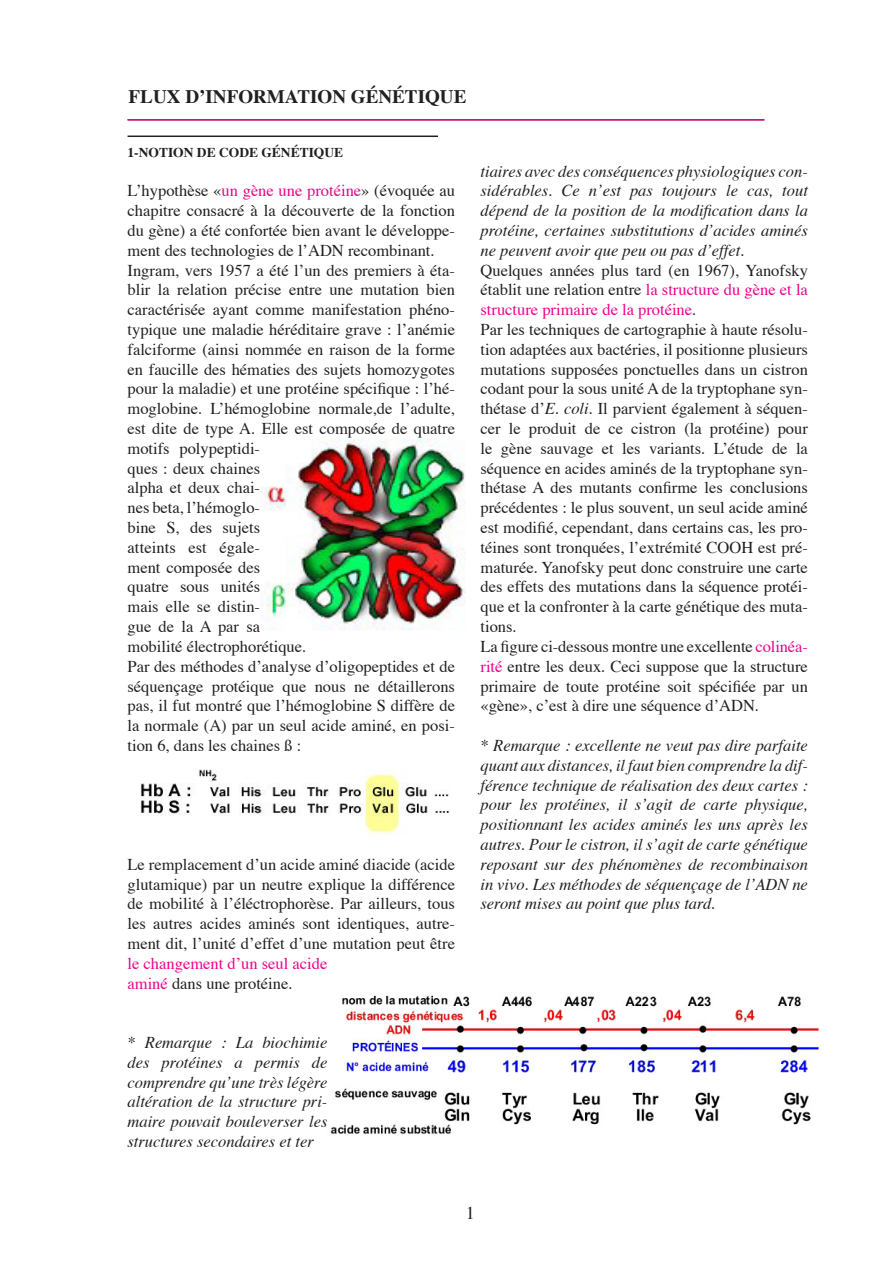
<style>
.page{position:relative;width:893px;height:1263px;background:#fff}
.page>*{position:absolute;margin:0;border:0;box-sizing:border-box;transform-origin:0 0}
.t1{font:700 19.05px "Times";color:#231f20}
.t2{font:18px "Times";color:#231f20}
.t3{font:16.5px/19.8px "Times";color:#231f20}
.t4{font:italic 16.5px/19.8px "Times";color:#231f20;text-align:justify}
.t5{font:700 13.5px "Times";color:#231f20}
.s1{color:#ed028c}
.s2{font-style:italic}
</style>
<div class="page">
<img style="left:140px;top:769px;width:309px;height:67px">
<hr style="left:128px;top:136px;width:310px;height:1px;background:#231f20">
<hr style="left:128px;top:119px;width:636px;height:2px;background:#ed028c">
<img style="left:260px;top:439px;width:206px;height:192px">
<img style="left:330px;top:995px;width:489px;height:140px">
<p class="t1" style="left:129px;top:84px;width:339px">FLUX D’INFORMATION GÉNÉTIQUE</p>
<p class="t5" style="left:128px;top:143px;width:217px">1-NOTION DE CODE GÉNÉTIQUE</p>
<p class="t3" style="left:128px;top:182px;width:329px">L’hypothèse «<span class="s1">un gène une protéine</span>» (évoquée au chapitre consacré à la découverte de la fonction du gène) a été confortée bien avant le développe&shy;ment des technologies de l’ADN recombinant.<br>Ingram, vers 1957 a été l’un des premiers à éta&shy;blir la relation précise entre une mutation bien caractérisée ayant comme manifestation phéno&shy;typique une maladie héréditaire grave : l’anémie falciforme (ainsi nommée en raison de la forme en faucille des hématies des sujets homozygotes pour la maladie) et une protéine spécifique : l’hé&shy;moglobine. L’hémoglobine normale,de l’adulte, est dite de type A. Elle est composée de quatre motifs polypeptidi-<br>ques : deux chaines<br>alpha et deux chai-<br>nes beta, l’hémoglo-<br>bine S, des sujets<br>atteints est égale-<br>ment composée des<br>quatre sous unités<br>mais elle se distin-<br>gue de la A par sa<br>mobilité électrophorétique.<br>Par des méthodes d’analyse d’oligopeptides et de séquençage protéique que nous ne détaillerons pas, il fut montré que l’hémoglobine S diffère de la normale (A) par un seul acide aminé, en posi&shy;tion 6, dans les chaines ß :</p>
<p class="t3" style="left:128px;top:855px;width:329px">Le remplacement d’un acide aminé diacide (acide glutamique) par un neutre explique la différence de mobilité à l’éléctrophorèse. Par ailleurs, tous les autres acides aminés sont identiques, autre&shy;ment dit, l’unité d’effet d’une mutation peut être <span class="s1">le changement d’un seul acide<br>aminé</span> dans une protéine.</p>
<p class="t3" style="left:480px;top:162px;width:329px"><span class="s2">tiaires avec des conséquences physiologiques con&shy;sidérables. Ce n’est pas toujours le cas, tout dépend de la position de la modification dans la protéine, certaines substitutions d’acides aminés ne peuvent avoir que peu ou pas d’effet.<br></span>Quelques années plus tard (en 1967), Yanofsky établit une relation entre <span class="s1">la structure du gène et la structure primaire de la protéine</span>.<br>Par les techniques de cartographie à haute résolu&shy;tion adaptées aux bactéries, il positionne plusieurs mutations supposées ponctuelles dans un cistron codant pour la sous unité A de la tryptophane syn&shy;thétase d’<span class="s2">E. coli</span>. Il parvient également à séquen&shy;cer le produit de ce cistron (la protéine) pour le gène sauvage et les variants. L’étude de la séquence en acides aminés de la tryptophane syn&shy;thétase A des mutants confirme les conclusions précédentes : le plus souvent, un seul acide aminé est modifié, cependant, dans certains cas, les pro&shy;téines sont tronquées, l’extrémité COOH est pré&shy;maturée. Yanofsky peut donc construire une carte des effets des mutations dans la séquence protéi&shy;que et la confronter à la carte génétique des muta&shy;tions.<br>La figure ci-dessous montre une excellente <span class="s1">colinéa&shy;rité</span> entre les deux. Ceci suppose que la structure primaire de toute protéine soit spécifiée par un «gène», c’est à dire une séquence d’ADN.</p>
<p class="t4" style="left:480px;top:736px;width:329px">* Remarque : excellente ne veut pas dire parfaite quant aux distances, il faut bien comprendre la dif&shy;férence technique de réalisation des deux cartes : pour les protéines, il s’agit de carte physique, positionnant les acides aminés les uns après les autres. Pour le cistron, il s’agit de carte génétique reposant sur des phénomènes de recombinaison in vivo. Les méthodes de séquençage de l’ADN ne seront mises au point que plus tard.</p>
<p class="t4" style="left:128px;top:1033px;width:201px">* Remarque : La biochimie des protéines a permis de comprendre qu’une très légère altération de la structure pri&shy;maire pouvait bouleverser les structures secondaires et ter</p>
<p class="t2" style="left:466px;top:1201px;width:10px">1</p>
</div>
